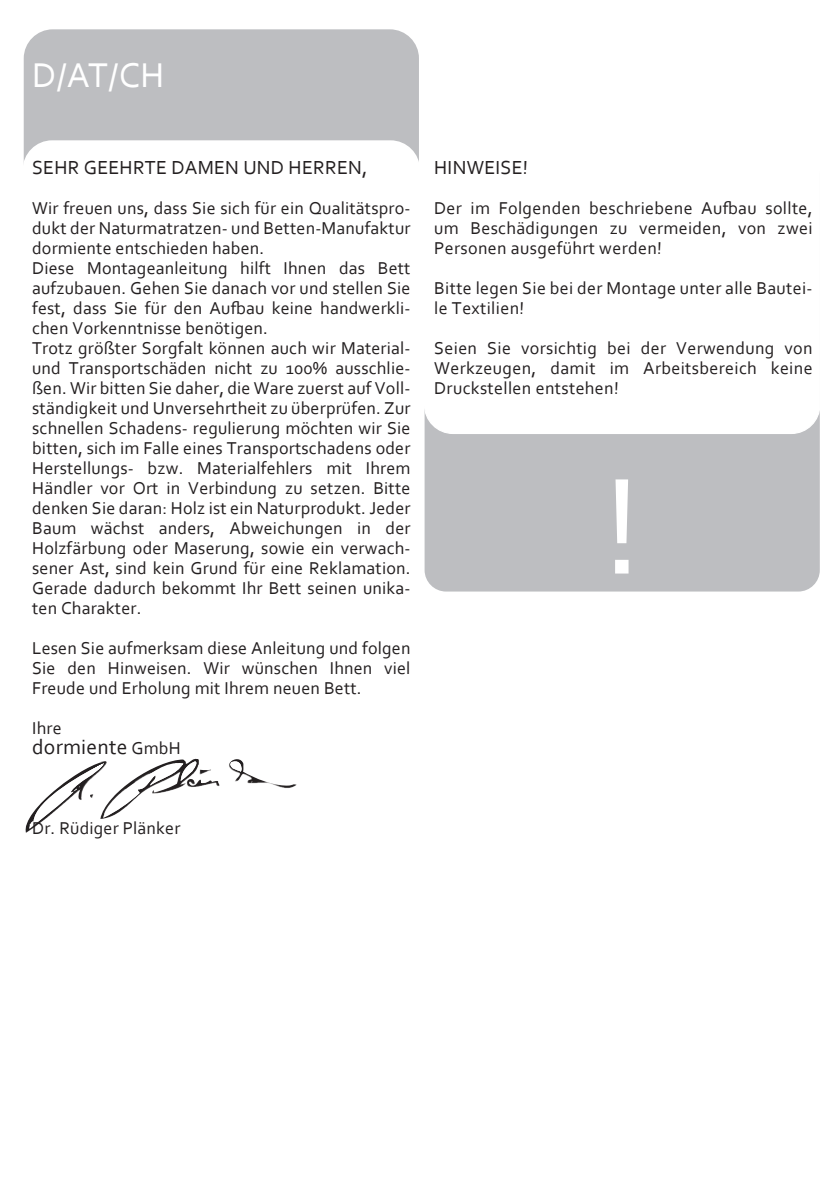
<style>
.page{position:relative;width:840px;height:1191px;background:#fff}
.page>*{position:absolute;margin:0;border:0;box-sizing:border-box;transform-origin:0 0}
.t1{font:144px "Corbel";color:#fff}
.t2{font:36px "Corbel";color:#fff}
.t3{font:21.6px "Corbel";letter-spacing:.01em;color:#231f20}
.t4{font:19.8px "Corbel";letter-spacing:.01em;color:#231f20}
.t5{font:18px/20px "Corbel";letter-spacing:.01em;color:#231f20;text-align:justify}
.s1{font-size:18px}
</style>
<div class="page">
<svg style="left:26px;top:759px;width:270px;height:74px"></svg>
<div style="left:24px;top:29px;width:394px;height:581px;background:#bdbec1;border-radius:29px"></div>
<div style="left:424px;top:155px;width:395px;height:436px;background:#bdbec1;border-radius:21px"></div>
<div style="left:24px;top:141px;width:394px;height:588px;background:#fff;border-radius:28px"></div>
<div style="left:23px;top:140px;width:396px;height:590px;border:2px solid #fff;border-radius:28px"></div>
<div style="left:424px;top:141px;width:395px;height:292px;background:#fff;border-radius:28px"></div>
<div style="left:423px;top:141px;width:397px;height:293px;border:1px solid #fff;border-radius:28px"></div>
<h2 class="t2" style="left:32px;top:53px;width:134px">D/AT/CH</h2>
<p class="t4" style="left:32px;top:155px;width:336px">SEHR GEEHRTE DAMEN UND HERREN,</p>
<p class="t5" style="left:32px;top:198px;width:380px;text-align:left">Wir freuen uns, dass Sie sich für ein Qualitätspro&shy;dukt der Naturmatratzen- und Betten-Manufaktur dormiente entschieden haben.<br>Diese Montageanleitung hilft Ihnen das Bett aufzubauen. Gehen Sie danach vor und stellen Sie fest, dass Sie für den Aufbau keine handwerkli&shy;chen Vorkenntnisse benötigen.<br>Trotz größter Sorgfalt können auch wir Material&shy;und Transportschäden nicht zu 100% ausschlie&shy;ßen. Wir bitten Sie daher, die Ware zuerst auf Voll&shy;ständigkeit und Unversehrtheit zu überprüfen. Zur schnellen Schadens- regulierung möchten wir Sie bitten, sich im Falle eines Transportschadens oder Herstellungs- bzw. Materialfehlers mit Ihrem Händler vor Ort in Verbindung zu setzen. Bitte denken Sie daran: Holz ist ein Naturprodukt. Jeder Baum wächst anders, Abweichungen in der Holzfärbung oder Maserung, sowie ein verwach&shy;sener Ast, sind kein Grund für eine Reklamation.<br>Gerade dadurch bekommt Ihr Bett seinen unika&shy;ten Charakter.</p>
<p class="t5" style="left:32px;top:638px;width:380px">Lesen Sie aufmerksam diese Anleitung und folgen Sie den Hinweisen. Wir wünschen Ihnen viel Freude und Erholung mit Ihrem neuen Bett.</p>
<p class="t5" style="left:32px;top:718px;width:31px">Ihre</p>
<p class="t3" style="left:32px;top:734px;width:150px">dormiente <span class="s1">GmbH</span></p>
<p class="t4" style="left:434px;top:155px;width:95px">HINWEISE!</p>
<p class="t5" style="left:434px;top:198px;width:380px">Der im Folgenden beschriebene Aufbau sollte, um Beschädigungen zu vermeiden, von zwei Personen ausgeführt werden!</p>
<p class="t5" style="left:434px;top:278px;width:380px">Bitte legen Sie bei der Montage unter alle Bautei&shy;le Textilien!</p>
<p class="t5" style="left:434px;top:338px;width:380px">Seien Sie vorsichtig bei der Verwendung von Werkzeugen, damit im Arbeitsbereich keine Druckstellen entstehen!</p>
<h1 class="t1" style="left:602px;top:437px;width:40px">!</h1>
<p class="t5" style="left:32px;top:818px;width:150px">Dr. Rüdiger Plänker</p>
</div>
